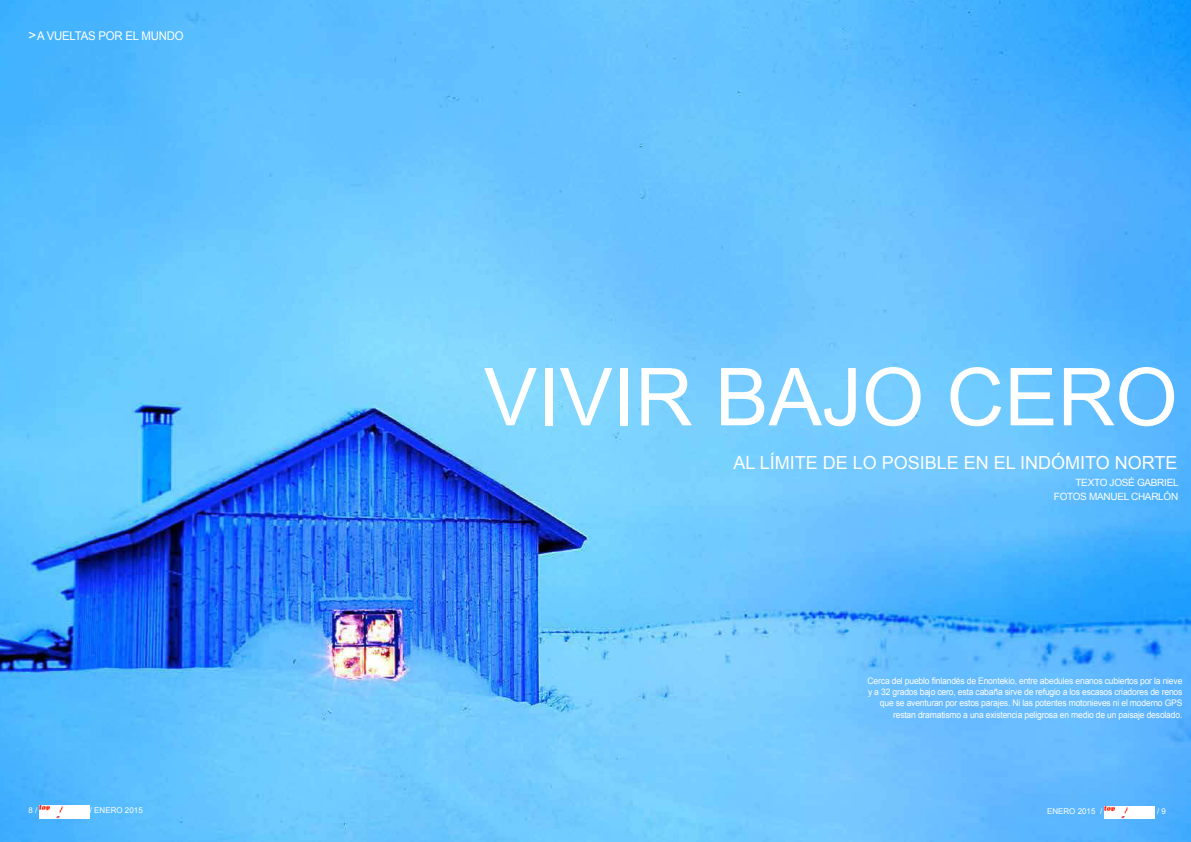
<style>
.page{position:relative;width:1191px;height:842px;background:#fff}
.page>*{position:absolute;margin:0;border:0;box-sizing:border-box;transform-origin:0 0}
.t1{font:80px "Arial";color:#fff}
.t2{font:18px "Arial";color:#fff}
.t3{font:12px "Arial";letter-spacing:-.02em;color:#fff;scale:.95 1}
.t4{font:10px "Arial";letter-spacing:-.03em;color:#fff}
.t5{font:9px/11.3px "Arial";letter-spacing:-.02em;color:#fff;text-align:right;scale:.95 1}
.t6{font:8px "Arial";color:#fff}
.s1{font-size:14px}
</style>
<div class="page">
<img style="left:0;top:0;width:1191px;height:842px">
<img style="left:39px;top:806px;width:51px;height:12px">
<img style="left:1104px;top:806px;width:50px;height:13px">
<h3 class="t3" style="left:28px;top:28px;width:165px"><span class="s1">&gt;</span> a vueltas por el mundo</h3>
<h1 class="t1" style="left:484px;top:345px;width:695px">vivir bajo cero</h1>
<h2 class="t2" style="left:733px;top:451px;width:53px">AL LÍMITE</h2>
<h2 class="t2" style="left:822px;top:451px;width:71px">DELOPOSIBLE</h2>
<h2 class="t2" style="left:964px;top:451px;width:110px">ENELINDÓMITO</h2>
<h2 class="t2" style="left:1115px;top:451px;width:9px">NORTE</h2>
<p class="t4" style="left:1075px;top:476px;width:105px">TEXTO josé gabriel</p>
<p class="t4" style="left:1053px;top:490px;width:11px">FOTOS</p>
<p class="t4" style="left:1089px;top:490px;width:91px">manuel charló n</p>
<p class="t5" style="left:867px;top:675px;width:333px">Cerca del pueblo finlandés de Enontekio, entre abedules enanos cubiertos por la nieve y a 32 grados bajo cero, esta cabaña sirve de refugio a los escasos criadores de renos que se aventuran por estos parajes. Ni las potentes motonieves ni el moderno GPS restan dramatismo a una existencia peligrosa en medio de un paisaje desolado.</p>
<p class="t6" style="left:28px;top:805px;width:10px">8 /</p>
<p class="t6" style="left:90px;top:805px;width:54px">/ enero 2015</p>
<p class="t6" style="left:1047px;top:806px;width:57px">enero 2015 /</p>
<p class="t6" style="left:1157px;top:806px;width:10px">/ 9</p>
</div>
